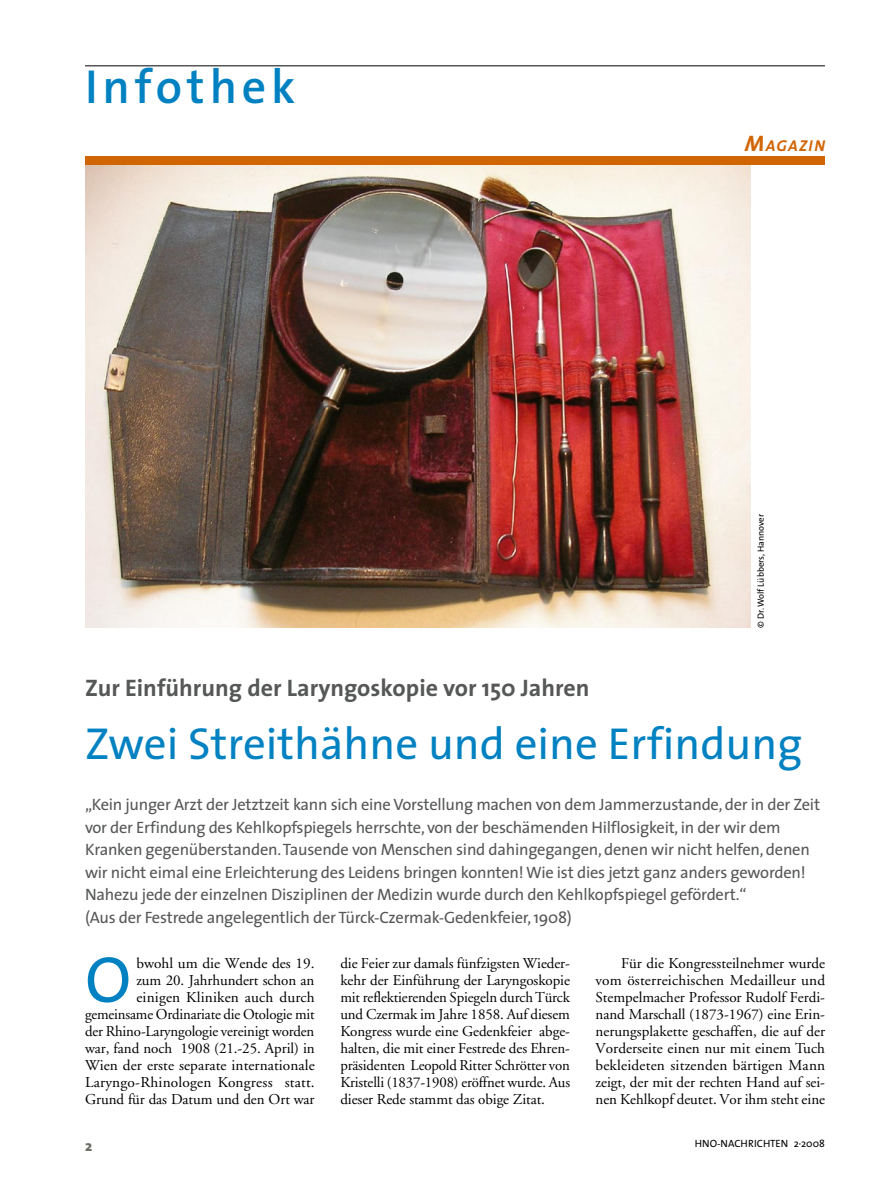
<style>
.page{position:relative;width:893px;height:1187px;background:#fff}
.page>*{position:absolute;margin:0;border:0;box-sizing:border-box;transform-origin:0 0}
.t1{font:65.4px "The Sans";color:#0081c1}
.t2{font:600 48px "The Sans";letter-spacing:.1em;color:#0081c1}
.t3{font:45px "The Sans";color:#0081c1}
.t4{font:700 24px "The Sans";color:#565757}
.t5{font:16.5px/22.5px "The Sans";letter-spacing:-.015em;color:#565757}
.t6{font:italic 700 15.75px "The Sans";letter-spacing:.085em;color:#d16504}
.t7{font:15px/17px "Adobe Garamond";letter-spacing:-.005em;color:#000;text-align:justify}
.t8{font:10.5px "The Sans";color:#000}
.t9{font:9px "The Sans";color:#000}
.s1{font-size:22.5px}
</style>
<div class="page">
<img style="left:85px;top:165px;width:666px;height:462px">
<div style="left:85px;top:156px;width:740px;height:9px;background:#d16504"></div>
<hr style="left:85px;top:66px;width:740px;height:1px;background:#000">
<h2 class="t2" style="left:85px;top:56px;width:212px">Infothek</h2>
<p class="t6" style="left:745px;top:135px;width:82px"><span class="s1">M</span>AGAZIN</p>
<p class="t9" style="left:755px;top:627px;width:115px;rotate:-90deg">© Dr.Wolf Lübbers, Hannover</p>
<h3 class="t4" style="left:85px;top:672px;width:506px">Zur Einführung der Laryngoskopie vor 150 Jahren</h3>
<h3 class="t3" style="left:85px;top:714px;width:719px">Zwei Streithähne und eine Erfindung</h3>
<p class="t5" style="left:85px;top:793px;width:737px">„Kein junger Arzt der Jetztzeit kann sich eine Vorstellung machen von dem Jammerzustande, der in der Zeit vor der Erfindung des Kehlkopfspiegels herrschte, von der beschämenden Hilflosigkeit, in der wir dem Kranken gegenüberstanden.Tausende von Menschen sind dahingegangen, denen wir nicht helfen, denen wir nicht eimal eine Erleichterung des Leidens bringen konnten! Wie ist dies jetzt ganz anders geworden!<br>Nahezu jede der einzelnen Disziplinen der Medizin wurde durch den Kehlkopfspiegel gefördert.“<br>(Aus der Festrede angelegentlich der Türck-Czermak-Gedenkfeier, 1908)</p>
<p class="t7" style="left:85px;top:954px;width:231px;text-align:right">bwohl um die Wende des 19.<br>zum 20. Jahrhundert schon an<br>einigen Kliniken auch durch gemeinsame Ordinariate die Otologie mit der Rhino-Laryngologie vereinigt worden war, fand noch 1908 (21.-25. April) in Wien der erste separate internationale Laryngo-Rhinologen Kongress statt.<br>Grund für das Datum und den Ort war</p>
<p class="t7" style="left:340px;top:954px;width:231px">die Feier zur damals fünfzigsten Wieder&shy;kehr der Einführung der Laryngoskopie mit reflektierenden Spiegeln durch Türck und Czermak im Jahre 1858. Auf diesem Kongress wurde eine Gedenkfeier abge&shy;halten, die mit einer Festrede des Ehren&shy;präsidenten Leopold Ritter Schrötter von Kristelli (1837-1908) eröffnet wurde. Aus dieser Rede stammt das obige Zitat.</p>
<h1 class="t1" style="left:85px;top:937px;width:48px">O</h1>
<p class="t7" style="left:595px;top:954px;width:231px;text-indent:26px">Für die Kongressteilnehmer wurde vom österreichischen Medailleur und Stempelmacher Professor Rudolf Ferdi&shy;nand Marschall (1873-1967) eine Erin&shy;nerungsplakette geschaffen, die auf der Vorderseite einen nur mit einem Tuch bekleideten sitzenden bärtigen Mann zeigt, der mit der rechten Hand auf sei&shy;nen Kehlkopf deutet. Vor ihm steht eine</p>
<p class="t8" style="left:695px;top:1136px;width:132px">HNO-NACHRICHTEN 2·2008</p>
</div>
